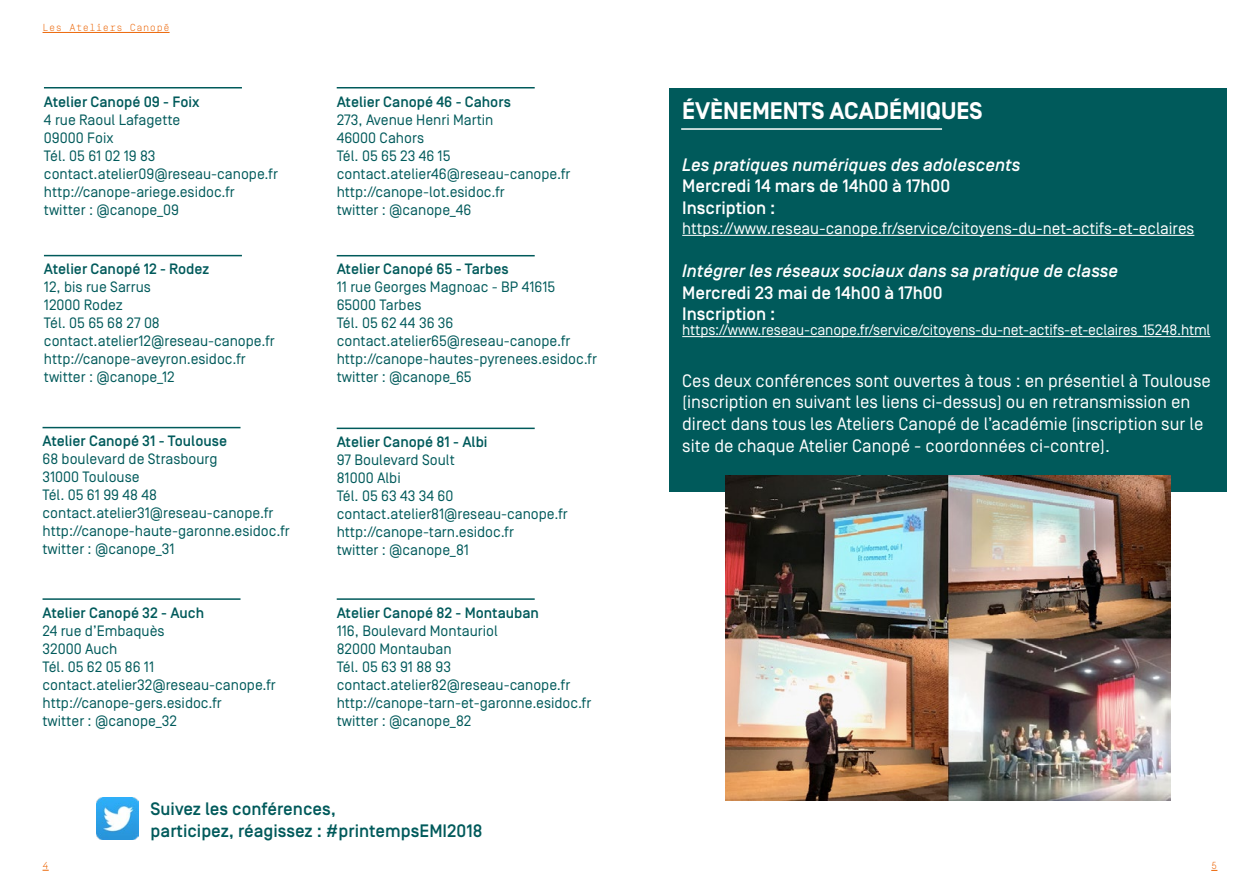
<style>
.page{position:relative;width:1259px;height:893px;background:#fff}
.page>*{position:absolute;margin:0;border:0;box-sizing:border-box;transform-origin:0 0}
.t1{font:700 24px "Simplon BP";color:#fff}
.t2{font:18px/21.6px "Simplon BP Regular";color:#fff}
.t3{font:italic 500 18px "Simplon BP";color:#fff}
.t4{font:500 18px/21.6px "Simplon BP";color:#fff}
.t5{font:500 18px/21.6px "Simplon BP";color:#005a5b}
.t6{font:16.5px "Simplon BP Regular";color:#fff}
.t7{font:15px/18px "Simplon BP Regular";color:#005a5b}
.t8{font:500 15px "Simplon BP";color:#005a5b}
.t9{font:15px "Simplon BP Regular";letter-spacing:-.01em;color:#fff}
.t10{font:300 10.2px "Simplon BP Mono";letter-spacing:.05em;color:#ec6608}
</style>
<div class="page">
<div style="left:669px;top:88px;width:558px;height:403px;background:#005a5b"></div>
<hr style="left:682px;top:235px;width:512px;height:1px;background:#fff">
<hr style="left:682px;top:336px;width:528px;height:1px;background:#fff">
<hr style="left:44px;top:87px;width:198px;height:1px;background:#005a5b">
<hr style="left:44px;top:255px;width:198px;height:1px;background:#005a5b">
<hr style="left:43px;top:427px;width:197px;height:1px;background:#005a5b">
<hr style="left:43px;top:598px;width:197px;height:2px;background:#005a5b">
<hr style="left:337px;top:87px;width:198px;height:1px;background:#005a5b">
<hr style="left:337px;top:255px;width:198px;height:1px;background:#005a5b">
<hr style="left:337px;top:428px;width:198px;height:1px;background:#005a5b">
<hr style="left:337px;top:598px;width:198px;height:2px;background:#005a5b">
<hr style="left:43px;top:32px;width:127px;height:1px;background:#ec6608">
<img style="left:96px;top:797px;width:43px;height:43px">
<img style="left:725px;top:476px;width:445px;height:325px">
<hr style="left:681px;top:128px;width:261px;height:2px;background:#fff">
<p class="t10" style="left:43px;top:21px;width:129px">Les Ateliers Canopé</p>
<p class="t8" style="left:44px;top:93px;width:157px">Atelier Canopé 09 - Foix</p>
<p class="t7" style="left:44px;top:110px;width:235px">4 rue Raoul Lafagette<br>09000 Foix<br>Tél. 05 61 02 19 83 contact.atelier09@reseau-canope.fr http://canope-ariege.esidoc.fr twitter : @canope_09</p>
<p class="t8" style="left:44px;top:261px;width:167px">Atelier Canopé 12 - Rodez</p>
<p class="t7" style="left:44px;top:278px;width:232px">12, bis rue Sarrus<br>12000 Rodez<br>Tél. 05 65 68 27 08 contact.atelier12@reseau-canope.fr http://canope-aveyron.esidoc.fr twitter : @canope_12</p>
<p class="t8" style="left:43px;top:433px;width:186px">Atelier Canopé 31 - Toulouse</p>
<p class="t7" style="left:43px;top:450px;width:249px">68 boulevard de Strasbourg<br>31000 Toulouse<br>Tél. 05 61 99 48 48 contact.atelier31@reseau-canope.fr http://canope-haute-garonne.esidoc.fr twitter : @canope_31</p>
<p class="t8" style="left:43px;top:604px;width:163px">Atelier Canopé 32 - Auch</p>
<p class="t7" style="left:43px;top:622px;width:235px">24 rue d’Embaquès<br>32000 Auch<br>Tél. 05 62 05 86 11 contact.atelier32@reseau-canope.fr http://canope-gers.esidoc.fr<br>twitter : @canope_32</p>
<p class="t8" style="left:337px;top:93px;width:176px">Atelier Canopé 46 - Cahors</p>
<p class="t7" style="left:337px;top:110px;width:235px">273, Avenue Henri Martin<br>46000 Cahors<br>Tél. 05 65 23 46 15 contact.atelier46@reseau-canope.fr http://canope-lot.esidoc.fr<br>twitter : @canope_46</p>
<p class="t8" style="left:337px;top:261px;width:173px">Atelier Canopé 65 - Tarbes</p>
<p class="t7" style="left:337px;top:278px;width:262px">11 rue Georges Magnoac - BP 41615<br>65000 Tarbes<br>Tél. 05 62 44 36 36 contact.atelier65@reseau-canope.fr http://canope-hautes-pyrenees.esidoc.fr twitter : @canope_65</p>
<p class="t8" style="left:337px;top:433px;width:152px">Atelier Canopé 81 - Albi</p>
<p class="t7" style="left:337px;top:451px;width:232px">97 Boulevard Soult<br>81000 Albi<br>Tél. 05 63 43 34 60 contact.atelier81@reseau-canope.fr http://canope-tarn.esidoc.fr<br>twitter : @canope_81</p>
<p class="t8" style="left:337px;top:604px;width:204px">Atelier Canopé 82 - Montauban</p>
<p class="t7" style="left:337px;top:622px;width:256px">116, Boulevard Montauriol<br>82000 Montauban<br>Tél. 05 63 91 88 93 contact.atelier82@reseau-canope.fr http://canope-tarn-et-garonne.esidoc.fr twitter : @canope_82</p>
<p class="t10" style="left:43px;top:859px;width:8px">4</p>
<p class="t5" style="left:151px;top:798px;width:333px">Suivez les conférences,<br>participez, réagissez : #printempsEMI2018</p>
<h1 class="t1" style="left:682px;top:97px;width:302px">ÉVÈNEMENTS ACADÉMIQUES</h1>
<p class="t3" style="left:682px;top:154px;width:340px">Les pratiques numériques des adolescents</p>
<p class="t4" style="left:682px;top:176px;width:269px">Mercredi 14 mars de 14h00 à 17h00<br>Inscription :</p>
<p class="t6" style="left:682px;top:218px;width:513px">https://www.reseau-canope.fr/service/citoyens-du-net-actifs-et-eclaires</p>
<p class="t3" style="left:682px;top:260px;width:437px">Intégrer les réseaux sociaux dans sa pratique de classe</p>
<p class="t4" style="left:682px;top:282px;width:262px">Mercredi 23 mai de 14h00 à 17h00<br>Inscription :</p>
<p class="t9" style="left:682px;top:321px;width:529px">https://www.reseau-canope.fr/service/citoyens-du-net-actifs-et-eclaires_15248.html</p>
<p class="t2" style="left:682px;top:370px;width:530px">Ces deux conférences sont ouvertes à tous : en présentiel à Toulouse (inscription en suivant les liens ci-dessus) ou en retransmission en direct dans tous les Ateliers Canopé de l’académie (inscription sur le site de chaque Atelier Canopé - coordonnées ci-contre).</p>
<p class="t10" style="left:1211px;top:859px;width:8px">5</p>
</div>
